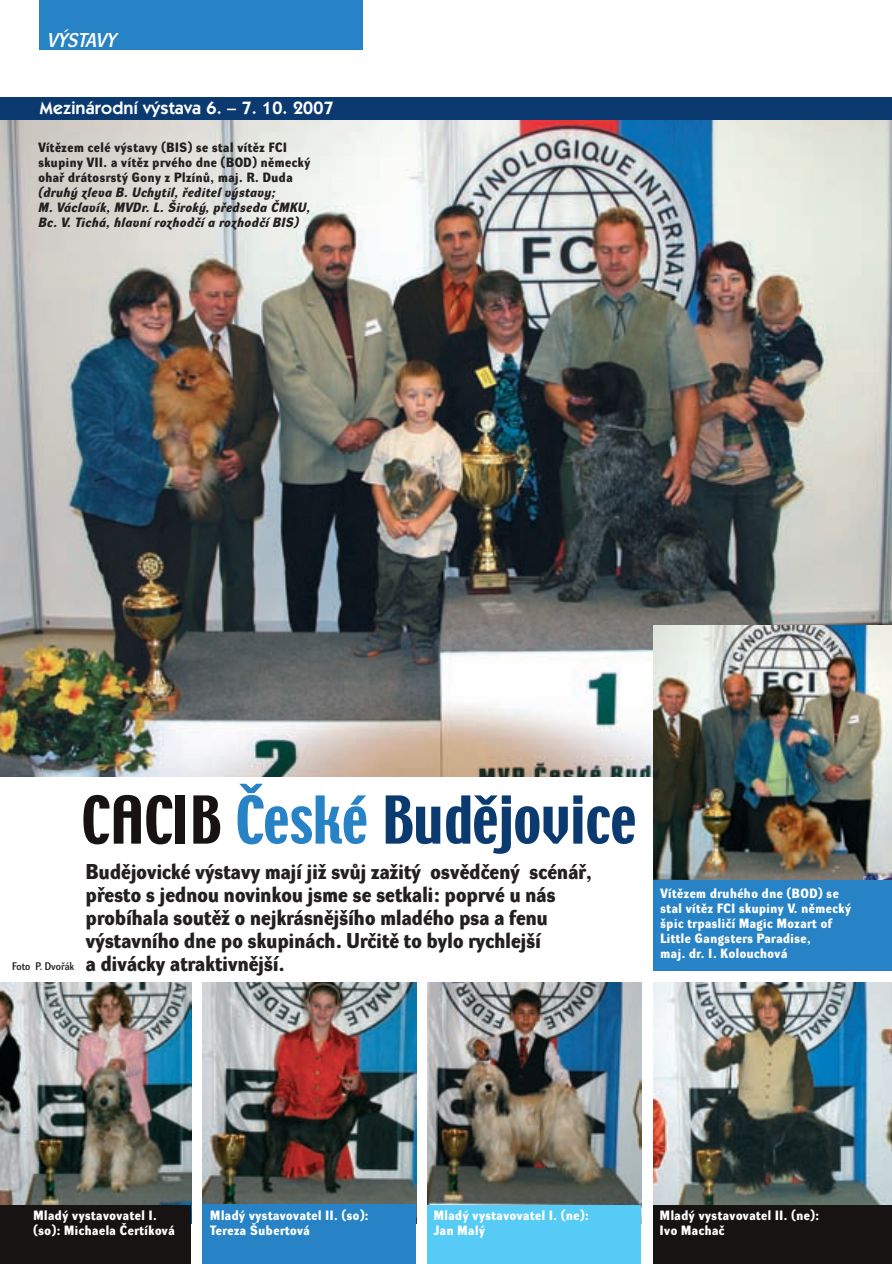
<style>
.page{position:relative;width:892px;height:1264px;background:#fff}
.page>*{position:absolute;margin:0;border:0;box-sizing:border-box;transform-origin:0 0}
.t1{font:58.5px "Techno CE";letter-spacing:.005em;color:#0b3a70}
.t2{font:21px/23px "Dynamo DB";letter-spacing:.01em;color:#231f20}
.t3{font:19.5px "Dynamo D Italic D";letter-spacing:-.015em;color:#fff}
.t4{font:600 18px "Itc Kabel CE";letter-spacing:.01em;color:#fff}
.t5{font:13.2px/14.9px "Dynamo DB";letter-spacing:.045em;color:#fff}
.t6{font:13.2px/14.9px "Dynamo D Italic B";letter-spacing:.045em;color:#231f20}
.t7{font:13.2px/14.9px "Dynamo DB";letter-spacing:.045em;color:#231f20}
.t8{font:10.8px "Dynamo DD";color:#231f20}
.s1{color:#171312}
.s2{color:#2783c5}
</style>
<div class="page">
<img style="left:0;top:0;width:892px;height:1264px">
<h3 class="t3" style="left:48px;top:32px;width:70px">V¯STAVY</h3>
<h3 class="t4" style="left:40px;top:101px;width:295px">Mezinárodní v˘stava 6. – 7. 10. 2007</h3>
<p class="t7" style="left:38px;top:141px;width:273px">Vítûzem celé v˘stavy (BIS) se stal vítûz FCI skupiny VII. a vítûz prvého dne (BOD) nûmeck˘ ohafi drátosrst˘ Gony z PlzínÛ, maj. R. Duda</p>
<p class="t6" style="left:38px;top:186px;width:273px">(druh˘ zleva B. Uchytil, fieditel v˘stavy;<br>M. Václavík, MVDr. L. ·irok˘, pfiedseda âMKU,<br>Bc. V. Tichá, hlavní rozhodãí a rozhodãí BIS)</p>
<p class="t8" style="left:12px;top:962px;width:64px">Foto P. Dvofiák</p>
<h1 class="t1" style="left:82px;top:795px;width:556px"><span class="s1">CACIB</span> <span class="s2">České</span> Budějovice</h1>
<p class="t2" style="left:86px;top:862px;width:507px">Budûjovické v˘stavy mají jiÏ svÛj zaÏit˘ osvûdãen˘ scénáfi, pfiesto s jednou novinkou jsme se setkali: poprvé u nás probíhala soutûÏ o nejkrásnûj‰ího mladého psa a fenu v˘stavního dne po skupinách. Urãitû to bylo rychlej‰í<br>a divácky atraktivnûj‰í.</p>
<p class="t5" style="left:661px;top:887px;width:192px">Vítûzem druhého dne (BOD) se stal vítûz FCI skupiny V. nûmeck˘ ‰pic trpasliãí Magic Mozart of<br>Little Gangsters Paradise,<br>maj. dr. I. Kolouchová</p>
<p class="t5" style="left:34px;top:1209px;width:143px">Mlad˘ vystavovatel I. (so): Michaela âertíková</p>
<p class="t5" style="left:210px;top:1209px;width:160px">Mlad˘ vystavovatel II. (so):<br>Tereza ·ubertová</p>
<p class="t5" style="left:434px;top:1209px;width:156px">Mlad˘ vystavovatel I. (ne):<br>Jan Mal˘</p>
<p class="t5" style="left:660px;top:1209px;width:161px">Mlad˘ vystavovatel II. (ne):<br>Ivo Machaã</p>
</div>
